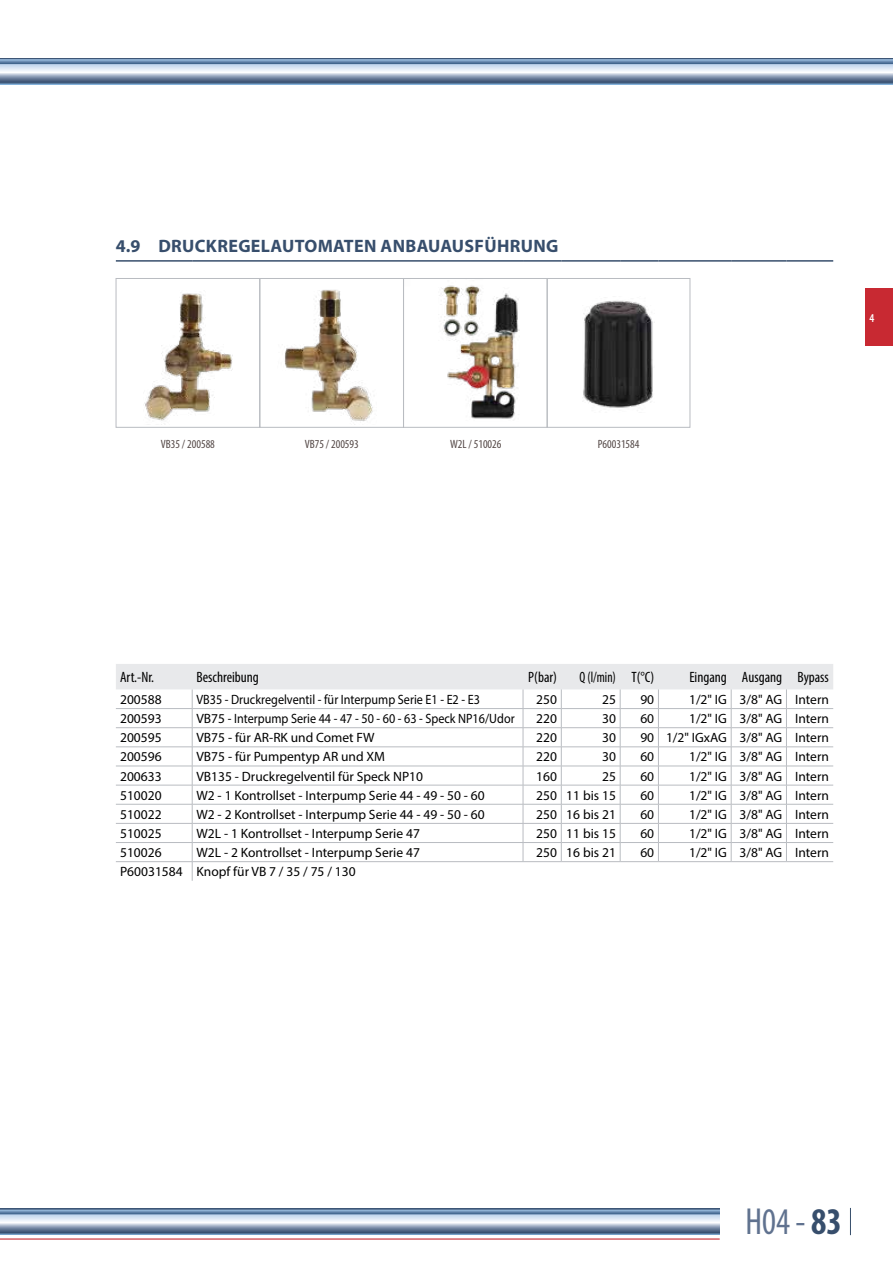
<style>
.page{position:relative;width:893px;height:1263px;background:#fff}
.page>*{position:absolute;margin:0;border:0;box-sizing:border-box;transform-origin:0 0}
.t1{font:condensed 37.8px "Myriad Pro";color:#60728f;scale:.95 1}
.t2{font:700 18px "Myriad Pro";letter-spacing:.02em;color:#374e6c}
.t3{font:condensed 15px "Myriad Pro";color:#000}
.t4{font:condensed 15px "Myriad Pro";color:#000;scale:.87 1}
.t5{font:13.5px "Myriad Pro";color:#000}
.t6{font:13.5px "Myriad Pro";color:#000;scale:.9 1}
.t7{font:condensed 12px "Myriad Pro";color:#534745}
.t8{font:600 condensed 12px "Myriad Pro";color:#fff}
.s1{font-weight:700;color:#374e6c}
</style>
<div class="page">
<svg style="left:850px;top:1208px;width:1px;height:27px"></svg>
<svg style="left:0;top:1209px;width:720px;height:25px"></svg>
<hr style="left:0;top:1238px;width:720px;height:1px;background:#c82932">
<svg style="left:0;top:58px;width:893px;height:26px"></svg>
<div style="left:865px;top:288px;width:28px;height:58px;background:#c82932"></div>
<hr style="left:116px;top:260px;width:76px;height:2px;background:#374e6c">
<hr style="left:192px;top:260px;width:331px;height:2px;background:#374e6c">
<hr style="left:523px;top:260px;width:38px;height:2px;background:#374e6c">
<hr style="left:561px;top:260px;width:59px;height:2px;background:#374e6c">
<hr style="left:620px;top:260px;width:38px;height:2px;background:#374e6c">
<hr style="left:658px;top:260px;width:73px;height:2px;background:#374e6c">
<hr style="left:731px;top:260px;width:55px;height:2px;background:#374e6c">
<hr style="left:786px;top:260px;width:47px;height:2px;background:#374e6c">
<svg style="left:116px;top:664px;width:717px;height:217px"></svg>
<hr style="left:523px;top:861px;width:38px;height:1px;background:#b9bcc1">
<hr style="left:561px;top:861px;width:59px;height:1px;background:#b9bcc1">
<hr style="left:620px;top:861px;width:38px;height:1px;background:#b9bcc1">
<hr style="left:658px;top:861px;width:73px;height:1px;background:#b9bcc1">
<hr style="left:731px;top:861px;width:55px;height:1px;background:#b9bcc1">
<hr style="left:786px;top:861px;width:47px;height:1px;background:#b9bcc1">
<img style="left:144px;top:290px;width:229px;height:135px">
<div style="left:116px;top:278px;width:144px;height:150px;border:1px solid #b9bcc1"></div>
<div style="left:260px;top:278px;width:144px;height:150px;border:1px solid #b9bcc1"></div>
<img style="left:439px;top:285px;width:216px;height:134px">
<div style="left:403px;top:278px;width:144px;height:150px;border:1px solid #b9bcc1"></div>
<div style="left:547px;top:278px;width:143px;height:150px;border:1px solid #b9bcc1"></div>
<h2 class="t2" style="left:116px;top:235px;width:444px">4.9 DRUCKREGELAUTOMATEN ANBAUAUSFÜHRUNG</h2>
<p class="t7" style="left:161px;top:437px;width:56px">VB35 / 200588</p>
<p class="t7" style="left:305px;top:437px;width:56px">VB75 / 200593</p>
<p class="t7" style="left:450px;top:437px;width:53px">W2L / 510026</p>
<p class="t7" style="left:598px;top:437px;width:43px">P60031584</p>
<p class="t8" style="left:870px;top:310px;width:6px">4</p>
<p class="t3" style="left:120px;top:668px;width:36px">Art.-Nr.</p>
<p class="t3" style="left:196px;top:668px;width:64px">Beschreibung</p>
<p class="t3" style="left:528px;top:668px;width:30px">P(bar)</p>
<p class="t4" style="left:579px;top:668px;width:87px">Q (l/min) T(°C)</p>
<p class="t3" style="left:689px;top:668px;width:141px">Eingang Ausgang Bypass</p>
<p class="t5" style="left:120px;top:691px;width:43px">200588</p>
<p class="t6" style="left:196px;top:691px;width:316px">VB35 - Druckregelventil - für Interpump Serie E1 - E2 - E3</p>
<p class="t5" style="left:536px;top:691px;width:22px">250</p>
<p class="t5" style="left:602px;top:691px;width:15px">25</p>
<p class="t5" style="left:640px;top:691px;width:15px">90</p>
<p class="t5" style="left:689px;top:691px;width:141px">1/2" IG 3/8" AG Intern</p>
<p class="t5" style="left:120px;top:710px;width:43px">200593</p>
<p class="t5" style="left:196px;top:710px;width:320px">VB75 - Interpump Serie 44 - 47 - 50 - 60 - 63 - Speck NP16/Udor</p>
<p class="t5" style="left:536px;top:710px;width:22px">220</p>
<p class="t5" style="left:602px;top:710px;width:15px">30</p>
<p class="t5" style="left:640px;top:710px;width:15px">60</p>
<p class="t5" style="left:689px;top:710px;width:141px">1/2" IG 3/8" AG Intern</p>
<p class="t5" style="left:120px;top:729px;width:43px">200595</p>
<p class="t5" style="left:196px;top:729px;width:180px">VB75 - für AR-RK und Comet FW</p>
<p class="t5" style="left:536px;top:729px;width:22px">220</p>
<p class="t5" style="left:602px;top:729px;width:15px">30</p>
<p class="t5" style="left:640px;top:729px;width:190px">90 1/2" IGxAG 3/8" AG Intern</p>
<p class="t5" style="left:120px;top:749px;width:43px">200596</p>
<p class="t5" style="left:196px;top:749px;width:190px">VB75 - für Pumpentyp AR und XM</p>
<p class="t5" style="left:536px;top:749px;width:22px">220</p>
<p class="t5" style="left:602px;top:749px;width:15px">30</p>
<p class="t5" style="left:640px;top:749px;width:15px">60</p>
<p class="t5" style="left:689px;top:749px;width:141px">1/2" IG 3/8" AG Intern</p>
<p class="t5" style="left:120px;top:768px;width:43px">200633</p>
<p class="t5" style="left:196px;top:768px;width:228px">VB135 - Druckregelventil für Speck NP10</p>
<p class="t5" style="left:536px;top:768px;width:22px">160</p>
<p class="t5" style="left:602px;top:768px;width:15px">25</p>
<p class="t5" style="left:640px;top:768px;width:15px">60</p>
<p class="t5" style="left:689px;top:768px;width:141px">1/2" IG 3/8" AG Intern</p>
<p class="t5" style="left:120px;top:787px;width:43px">510020</p>
<p class="t5" style="left:196px;top:787px;width:290px">W2 - 1 Kontrollset - Interpump Serie 44 - 49 - 50 - 60</p>
<p class="t5" style="left:536px;top:787px;width:81px">250 11 bis 15</p>
<p class="t5" style="left:640px;top:787px;width:15px">60</p>
<p class="t5" style="left:689px;top:787px;width:141px">1/2" IG 3/8" AG Intern</p>
<p class="t5" style="left:120px;top:806px;width:43px">510022</p>
<p class="t5" style="left:196px;top:806px;width:290px">W2 - 2 Kontrollset - Interpump Serie 44 - 49 - 50 - 60</p>
<p class="t5" style="left:536px;top:806px;width:81px">250 16 bis 21</p>
<p class="t5" style="left:640px;top:806px;width:15px">60</p>
<p class="t5" style="left:689px;top:806px;width:141px">1/2" IG 3/8" AG Intern</p>
<p class="t5" style="left:120px;top:825px;width:43px">510025</p>
<p class="t5" style="left:196px;top:825px;width:225px">W2L - 1 Kontrollset - Interpump Serie 47</p>
<p class="t5" style="left:536px;top:825px;width:81px">250 11 bis 15</p>
<p class="t5" style="left:640px;top:825px;width:15px">60</p>
<p class="t5" style="left:689px;top:825px;width:141px">1/2" IG 3/8" AG Intern</p>
<p class="t5" style="left:120px;top:844px;width:43px">510026</p>
<p class="t5" style="left:196px;top:844px;width:225px">W2L - 2 Kontrollset - Interpump Serie 47</p>
<p class="t5" style="left:536px;top:844px;width:81px">250 16 bis 21</p>
<p class="t5" style="left:640px;top:844px;width:15px">60</p>
<p class="t5" style="left:689px;top:844px;width:141px">1/2" IG 3/8" AG Intern</p>
<p class="t5" style="left:120px;top:863px;width:237px">P60031584 Knopf für VB 7 / 35 / 75 / 130</p>
<h1 class="t1" style="left:745px;top:1199px;width:103px">H04 - <span class="s1">83</span></h1>
</div>
